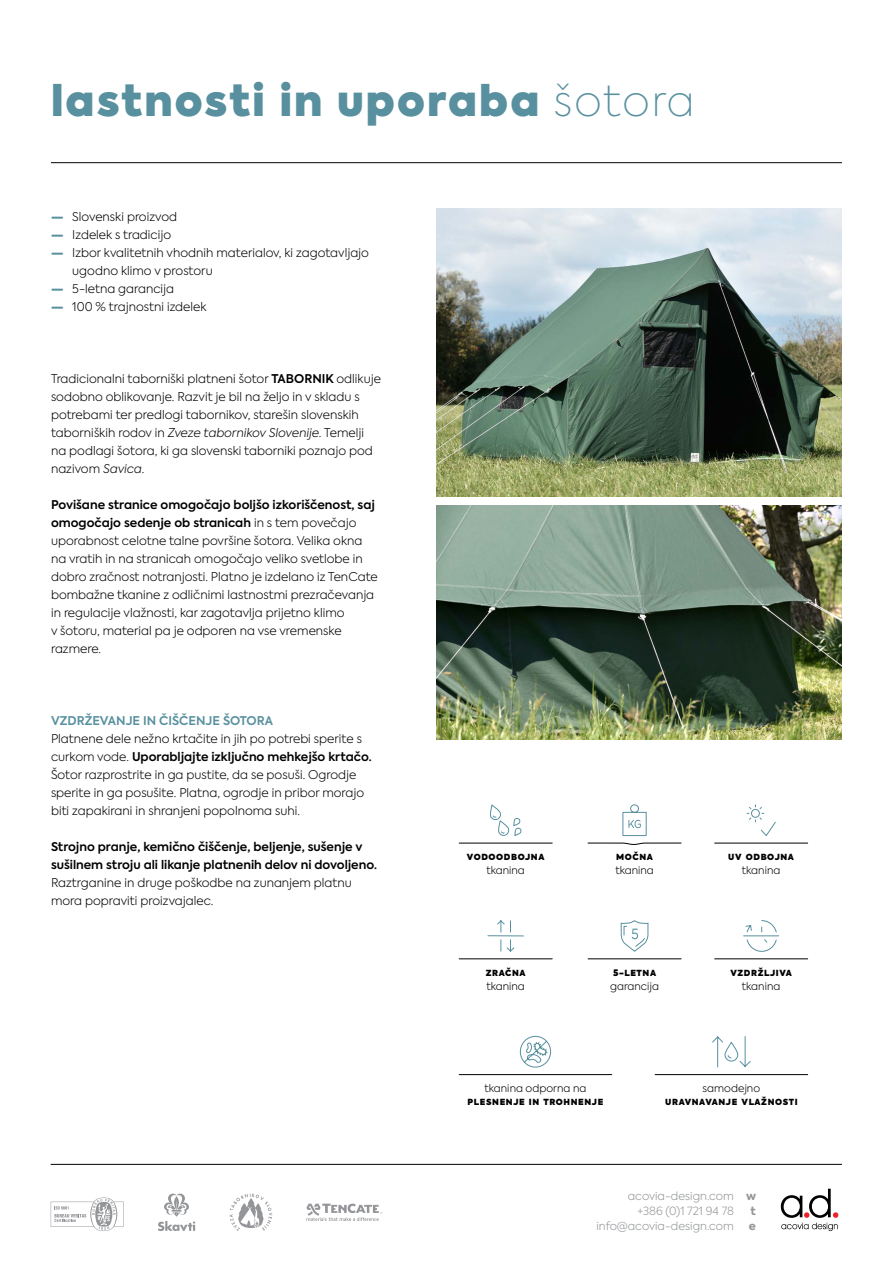
<style>
.page{position:relative;width:893px;height:1263px;background:#fff}
.page>*{position:absolute;margin:0;border:0;box-sizing:border-box;transform-origin:0 0}
.t1{font:800 42px "Axiforma";letter-spacing:.05em;color:#58909f}
.t2{font:300 12px/18px "Axiforma";color:#000}
.t3{font:600 12px/18px "Axiforma";color:#000}
.t4{font:600 12px "Axiforma";color:#58909f}
.t5{font:300 11.25px/15px "Axiforma";color:#939598;text-align:right}
.t6{font:800 11.25px/15px "Axiforma";color:#939598;text-align:justify}
.t7{font:300 10.5px "Axiforma";color:#000}
.t8{font:800 8.4px "Axiforma";letter-spacing:.07em;color:#000}
.s1{font-weight:100}
.s2{font-weight:900;color:#58909f}
.s3{font-weight:600}
.s4{font-style:italic}
.s5{font-size:9px}
</style>
<div class="page">
<img style="left:436px;top:209px;width:406px;height:287px">
<img style="left:436px;top:505px;width:406px;height:234px">
<hr style="left:51px;top:162px;width:791px;height:1px;background:#000101">
<hr style="left:51px;top:1164px;width:791px;height:1px;background:#000101">
<svg style="left:51px;top:1197px;width:73px;height:34px"></svg>
<svg style="left:306px;top:1203px;width:76px;height:18px"></svg>
<svg style="left:229px;top:1193px;width:43px;height:38px"></svg>
<svg style="left:158px;top:1193px;width:37px;height:38px"></svg>
<svg style="left:781px;top:1189px;width:57px;height:42px"></svg>
<hr style="left:459px;top:843px;width:93px;height:1px;background:#000101">
<hr style="left:715px;top:843px;width:93px;height:1px;background:#000101">
<svg style="left:587px;top:842px;width:95px;height:3px"></svg>
<hr style="left:459px;top:958px;width:93px;height:1px;background:#000101">
<hr style="left:588px;top:958px;width:93px;height:1px;background:#000101">
<hr style="left:715px;top:958px;width:93px;height:1px;background:#000101">
<hr style="left:459px;top:1074px;width:153px;height:1px;background:#000101">
<hr style="left:655px;top:1074px;width:153px;height:1px;background:#000101">
<svg style="left:490px;top:805px;width:32px;height:31px"></svg>
<svg style="left:746px;top:804px;width:30px;height:32px"></svg>
<svg style="left:622px;top:804px;width:25px;height:32px"></svg>
<svg style="left:487px;top:920px;width:37px;height:32px"></svg>
<svg style="left:620px;top:921px;width:29px;height:31px"></svg>
<svg style="left:743px;top:920px;width:36px;height:32px"></svg>
<svg style="left:520px;top:1035px;width:31px;height:33px"></svg>
<svg style="left:712px;top:1036px;width:39px;height:32px"></svg>
<h1 class="t1" style="left:51px;top:70px;width:645px">lastnosti in uporaba <span class="s1">šotora</span></h1>
<p class="t2" style="left:51px;top:208px;width:128px"><span class="s2">—</span> Slovenski proizvod</p>
<p class="t2" style="left:51px;top:226px;width:122px"><span class="s2">—</span> Izdelek s tradicijo</p>
<p class="t2" style="left:72px;top:244px;width:298px;text-indent:-21px"><span class="s2">—</span> Izbor kvalitetnih vhodnih materialov, ki zagotavljajo ugodno klimo v prostoru</p>
<p class="t2" style="left:51px;top:280px;width:125px"><span class="s2">—</span> 5-letna garancija</p>
<p class="t2" style="left:51px;top:298px;width:157px"><span class="s2">—</span> 100 % trajnostni izdelek</p>
<p class="t2" style="left:51px;top:370px;width:331px">Tradicionalni taborniški platneni šotor <span class="s3">TABORNIK</span> odlikuje sodobno oblikovanje. Razvit je bil na željo in v skladu s potrebami ter predlogi tabornikov, starešin slovenskih taborniških rodov in <span class="s4">Zveze tabornikov Slovenije</span>. Temelji na podlagi šotora, ki ga slovenski taborniki poznajo pod nazivom <span class="s4">Savica</span>.</p>
<p class="t2" style="left:51px;top:496px;width:328px"><span class="s3">Povišane stranice omogočajo boljšo izkoriščenost, saj omogočajo sedenje ob stranicah</span> in s tem povečajo uporabnost celotne talne površine šotora. Velika okna na vratih in na stranicah omogočajo veliko svetlobe in dobro zračnost notranjosti. Platno je izdelano iz TenCate bombažne tkanine z odličnimi lastnostmi prezračevanja in regulacije vlažnosti, kar zagotavlja prijetno klimo<br>v šotoru, material pa je odporen na vse vremenske razmere.</p>
<p class="t4" style="left:51px;top:712px;width:224px">VZDRŽEVANJE IN ČIŠČENJE ŠOTORA</p>
<p class="t2" style="left:51px;top:730px;width:322px">Platnene dele nežno krtačite in jih po potrebi sperite s curkom vode. <span class="s3">Uporabljajte izključno mehkejšo krtačo.<br></span>Šotor razprostrite in ga pustite, da se posuši. Ogrodje sperite in ga posušite. Platna, ogrodje in pribor morajo biti zapakirani in shranjeni popolnoma suhi.</p>
<p class="t3" style="left:51px;top:838px;width:327px">Strojno pranje, kemično čiščenje, beljenje, sušenje v sušilnem stroju ali likanje platnenih delov ni dovoljeno.</p>
<p class="t2" style="left:51px;top:874px;width:302px">Raztrganine in druge poškodbe na zunanjem platnu mora popraviti proizvajalec.</p>
<p class="t8" style="left:467px;top:851px;width:79px">VODOODBOJNA</p>
<p class="t7" style="left:486px;top:863px;width:40px">tkanina</p>
<p class="t8" style="left:486px;top:967px;width:41px">ZRAČNA</p>
<p class="t7" style="left:486px;top:979px;width:40px">tkanina</p>
<p class="t8" style="left:616px;top:851px;width:38px">MOČNA</p>
<p class="t7" style="left:615px;top:863px;width:40px">tkanina</p>
<p class="t8" style="left:613px;top:967px;width:44px"><span class="s5">5-</span>LETNA</p>
<p class="t7" style="left:610px;top:979px;width:50px">garancija</p>
<p class="t8" style="left:728px;top:851px;width:67px">UV ODBOJNA</p>
<p class="t7" style="left:742px;top:863px;width:40px">tkanina</p>
<p class="t8" style="left:730px;top:967px;width:63px">VZDRŽLJIVA</p>
<p class="t7" style="left:742px;top:979px;width:40px">tkanina</p>
<p class="t7" style="left:485px;top:1081px;width:103px">tkanina odporna na</p>
<p class="t8" style="left:468px;top:1096px;width:137px">PLESNENJE IN TROHNENJE</p>
<p class="t7" style="left:703px;top:1081px;width:59px">samodejno</p>
<p class="t8" style="left:665px;top:1096px;width:134px">URAVNAVANJE VLAŽNOSTI</p>
<p class="t5" style="left:596px;top:1188px;width:139px">acovia-design.com<br>+386 (0)1 721 94 78 info@acovia-design.com</p>
<p class="t6" style="left:746px;top:1188px;width:12px">w t e</p>
</div>
